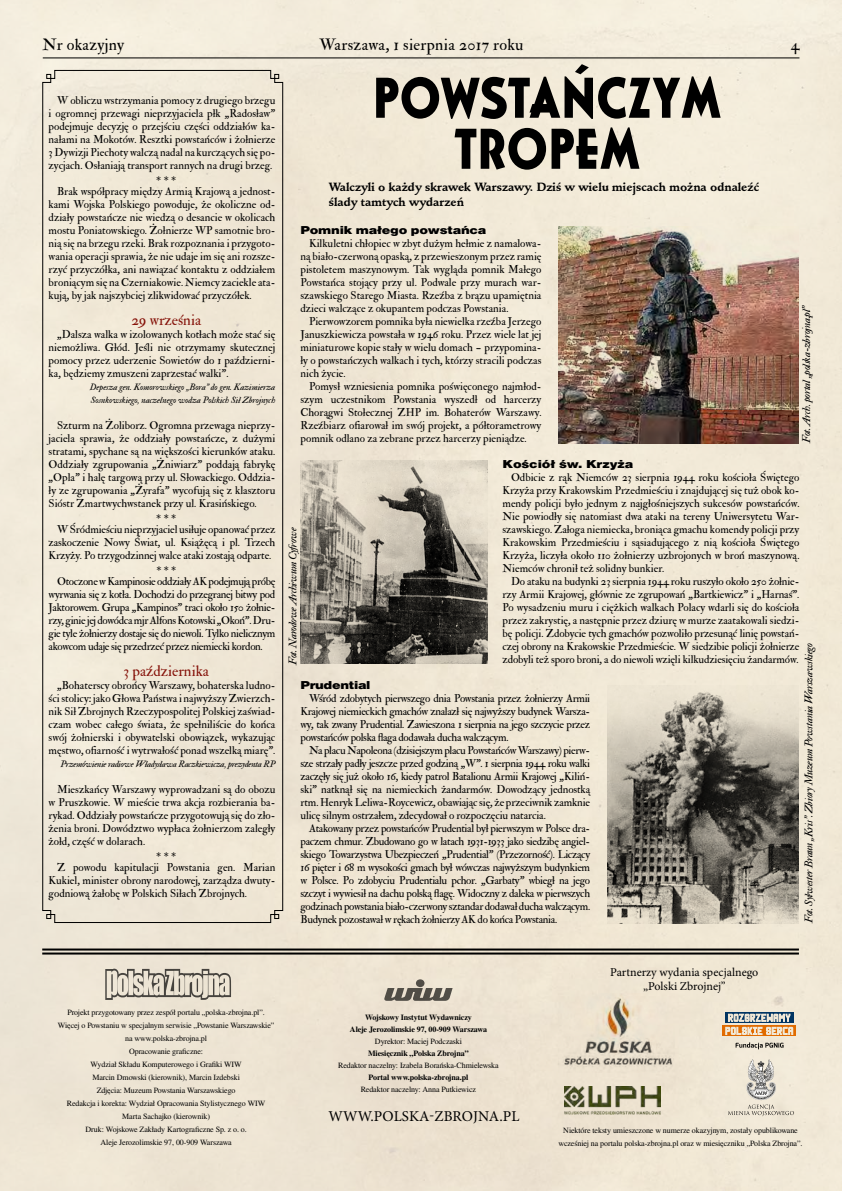
<style>
.page{position:relative;width:842px;height:1191px;background:#fff}
.page>*{position:absolute;margin:0;border:0;box-sizing:border-box;transform-origin:0 0}
.t1{font:700 60px/51px "Casablanca URW";color:#000;text-align:center;scale:.91 1}
.t2{font:16px "IM FELL Double Pica PRO Roman";letter-spacing:.02em;color:#000}
.t3{font:15px "IM FELL Double Pica PRO Roman";color:#8e140b}
.t4{font:15px "Minion Pro";letter-spacing:.005em;color:#000}
.t5{font:12px/14px "Minion Pro";color:#000;text-align:center}
.t6{font:11px/13px "IM FELL Double Pica PRO Roman";letter-spacing:-.005em;color:#000;text-align:justify}
.t7{font:11px "IM FELL Double Pica PRO Italic";letter-spacing:-.025em;color:#000}
.t8{font:700 11px/15px "Symeon Old EFN";color:#000}
.t9{font:11px "Switzer Ext TTEFN Black";letter-spacing:-.02em;color:#000}
.t10{font:11px/11px "IM FELL Double Pica PRO Roman";letter-spacing:-.03em;color:#000;text-align:center}
.t11{font:9px/13px "IM FELL Double Pica PRO Italic";color:#000}
.t12{font:9px "IM FELL Double Pica PRO Italic";letter-spacing:-.02em;color:#000}
.t13{font:8px/13px "Nimbus Rom No 9 LCE";letter-spacing:-.01em;color:#000;text-align:center}
.t14{font:500 8px/12px "Nimbus Rom No 9 LCE";letter-spacing:-.01em;color:#000;text-align:center}
</style>
<div class="page">
<img style="left:0;top:0;width:842px;height:1191px">
<img style="left:558px;top:994px;width:116px;height:78px">
<svg style="left:728px;top:1058px;width:66px;height:58px"></svg>
<img style="left:564px;top:1086px;width:97px;height:29px">
<div style="left:725px;top:1012px;width:69px;height:11px;background:#003463"></div>
<svg style="left:722px;top:1025px;width:74px;height:11px"></svg>
<svg style="left:725px;top:1013px;width:68px;height:22px"></svg>
<svg style="left:736px;top:1042px;width:47px;height:7px"></svg>
<h2 class="t2" style="left:43px;top:35px;width:83px">Nr okazyjny</h2>
<h2 class="t2" style="left:319px;top:35px;width:206px">Warszawa, 1 sierpnia 2017 roku</h2>
<h2 class="t2" style="left:791px;top:35px;width:10px">4</h2>
<p class="t6" style="left:49px;top:94px;width:228px;text-indent:9px">W obliczu wstrzymania pomocy z drugiego brzegu i ogromnej przewagi nieprzyjaciela płk „Radosław” podejmuje decyzję o przejściu części oddziałów ka&shy;nałami na Mokotów. Resztki powstańców i żołnierze 3 Dywizji Piechoty walczą nadal na kurczących się po&shy;zycjach. Osłaniają transport rannych na drugi brzeg.</p>
<p class="t6" style="left:57px;top:175px;width:220px;line-height:11px;text-align:center">* * *<br>Brak współpracy między Armią Krajową a jednost-</p>
<p class="t6" style="left:49px;top:198px;width:228px">kami Wojska Polskiego powoduje, że okoliczne od&shy;działy powstańcze nie wiedzą o desancie w okolicach mostu Poniatowskiego. Żołnierze WP samotnie bro&shy;nią się na brzegu rzeki. Brak rozpoznania i przygoto&shy;wania operacji sprawia, że nie udaje im się ani rozsze&shy;rzyć przyczółka, ani nawiązać kontaktu z oddziałem broniącym się na Czerniakowie. Niemcy zaciekle ata&shy;kują, by jak najszybciej zlikwidować przyczółek.</p>
<h3 class="t3" style="left:131px;top:311px;width:71px">29 września</h3>
<p class="t6" style="left:49px;top:328px;width:228px;text-indent:9px">„Dalsza walka w izolowanych kotłach może stać się niemożliwa. Głód. Jeśli nie otrzymamy skutecznej pomocy przez uderzenie Sowietów do 1 październi&shy;ka, będziemy zmuszeni zaprzestać walki”.</p>
<p class="t11" style="left:90px;top:381px;width:187px">Depesza gen. Komorowskiego „Bora” do gen. Kazimierza<br>Sosnkowskiego, naczelnego wodza Polskich Sił Zbrojnych</p>
<p class="t6" style="left:49px;top:419px;width:228px;text-indent:9px">Szturm na Żoliborz. Ogromna przewaga nieprzy&shy;jaciela sprawia, że oddziały powstańcze, z dużymi stratami, spychane są na większości kierunków ataku.<br>Oddziały zgrupowania „Żniwiarz” poddają fabrykę „Opla” i halę targową przy ul. Słowackiego. Oddzia&shy;ły ze zgrupowania „Żyrafa” wycofują się z klasztoru Sióstr Zmartwychwstanek przy ul. Krasińskiego.</p>
<p class="t6" style="left:57px;top:513px;width:220px;line-height:11px;text-align:center">* * *<br>W Śródmieściu nieprzyjaciel usiłuje opanować przez</p>
<p class="t6" style="left:49px;top:536px;width:228px">zaskoczenie Nowy Świat, ul. Książęcą i pl. Trzech<br>Krzyży. Po trzygodzinnej walce ataki zostają odparte.</p>
<p class="t10" style="left:57px;top:565px;width:220px">* * *<br>Otoczone w Kampinosie oddziały AK podejmują próbę</p>
<p class="t6" style="left:49px;top:588px;width:228px">wyrwania się z kotła. Dochodzi do przegranej bitwy pod Jaktorowem. Grupa „Kampinos” traci około 150 żołnie&shy;rzy, ginie jej dowódca mjr Alfons Kotowski „Okoń”. Dru&shy;gie tyle żołnierzy dostaje się do niewoli. Tylko nielicznym akowcom udaje się przedrzeć przez niemiecki kordon.</p>
<h3 class="t3" style="left:124px;top:662px;width:87px">3 października</h3>
<p class="t6" style="left:49px;top:679px;width:228px;text-indent:9px">„Bohaterscy obrońcy Warszawy, bohaterska ludno&shy;ści stolicy: jako Głowa Państwa i najwyższy Zwierzch&shy;nik Sił Zbrojnych Rzeczypospolitej Polskiej zaświad&shy;czam wobec całego świata, że spełniliście do końca swój żołnierski i obywatelski obowiązek, wykazując męstwo, ofiarność i wytrwałość ponad wszelką miarę”.</p>
<p class="t12" style="left:61px;top:759px;width:216px">Przemówienie radiowe Władysława Raczkiewicza, prezydenta RP</p>
<p class="t6" style="left:49px;top:783px;width:228px;text-indent:9px">Mieszkańcy Warszawy wyprowadzani są do obozu w Pruszkowie. W mieście trwa akcja rozbierania ba&shy;rykad. Oddziały powstańcze przygotowują się do zło&shy;żenia broni. Dowództwo wypłaca żołnierzom zaległy żołd, część w dolarach.</p>
<p class="t6" style="left:57px;top:851px;width:220px;line-height:11px;text-align:center">* * *<br>Z powodu kapitulacji Powstania gen. Marian</p>
<p class="t6" style="left:49px;top:874px;width:228px">Kukiel, minister obrony narodowej, zarządza dwuty&shy;godniową żałobę w Polskich Siłach Zbrojnych.</p>
<h1 class="t1" style="left:373px;top:72px;width:385px">POWSTAŃCZYM<br>TROPEM</h1>
<p class="t8" style="left:329px;top:180px;width:432px">Walczyli o każdy skrawek Warszawy. Dziś w wielu miejscach można odnaleźć ślady tamtych wydarzeń</p>
<p class="t9" style="left:300px;top:224px;width:187px">Pomnik małego powstańca</p>
<p class="t6" style="left:300px;top:237px;width:242px;text-indent:9px">Kilkuletni chłopiec w zbyt dużym hełmie z namalowa&shy;ną biało-czerwoną opaską, z przewieszonym przez ramię pistoletem maszynowym. Tak wygląda pomnik Małego Powstańca stojący przy ul. Podwale przy murach war&shy;szawskiego Starego Miasta. Rzeźba z brązu upamiętnia dzieci walczące z okupantem podczas Powstania.</p>
<p class="t6" style="left:300px;top:315px;width:242px;text-indent:9px">Pierwowzorem pomnika była niewielka rzeźba Jerzego Januszkiewicza powstała w 1946 roku. Przez wiele lat jej miniaturowe kopie stały w wielu domach - przypomina&shy;ły o powstańczych walkach i tych, którzy stracili podczas nich życie.</p>
<p class="t6" style="left:300px;top:380px;width:242px;text-indent:9px">Pomysł wzniesienia pomnika poświęconego najmłod&shy;szym uczestnikom Powstania wyszedł od harcerzy Chorągwi Stołecznej ZHP im. Bohaterów Warszawy.<br>Rzeźbiarz ofiarował im swój projekt, a półtorametrowy pomnik odlano za zebrane przez harcerzy pieniądze.</p>
<p class="t9" style="left:502px;top:458px;width:132px">Kościół św. Krzyża</p>
<p class="t6" style="left:502px;top:471px;width:298px;text-indent:9px">Odbicie z rąk Niemców 23 sierpnia 1944 roku kościoła Świętego Krzyża przy Krakowskim Przedmieściu i znajdującej się tuż obok ko&shy;mendy policji było jednym z najgłośniejszych sukcesów powstańców.<br>Nie powiodły się natomiast dwa ataki na tereny Uniwersytetu War&shy;szawskiego. Załoga niemiecka, broniąca gmachu komendy policji przy Krakowskim Przedmieściu i sąsiadującego z nią kościoła Świętego Krzyża, liczyła około 110 żołnierzy uzbrojonych w broń maszynową.<br>Niemców chronił też solidny bunkier.</p>
<p class="t6" style="left:502px;top:575px;width:298px;text-indent:9px">Do ataku na budynki 23 sierpnia 1944 roku ruszyło około 250 żołnie&shy;rzy Armii Krajowej, głównie ze zgrupowań „Bartkiewicz" i „Harnaś".<br>Po wysadzeniu muru i ciężkich walkach Polacy wdarli się do kościoła przez zakrystię, a następnie przez dziurę w murze zaatakowali siedzi&shy;bę policji. Zdobycie tych gmachów pozwoliło przesunąć linię powstań&shy;czej obrony na Krakowskie Przedmieście. W siedzibie policji żołnierze zdobyli też sporo broni, a do niewoli wzięli kilkudziesięciu żandarmów.</p>
<p class="t9" style="left:300px;top:679px;width:72px">Prudential</p>
<p class="t6" style="left:300px;top:692px;width:291px;text-indent:9px">Wśród zdobytych pierwszego dnia Powstania przez żołnierzy Armii Krajowej niemieckich gmachów znalazł się najwyższy budynek Warsza&shy;wy, tak zwany Prudential. Zawieszona 1 sierpnia na jego szczycie przez powstańców polska flaga dodawała ducha walczącym.</p>
<p class="t6" style="left:300px;top:744px;width:291px;text-indent:9px">Na placu Napoleona (dzisiejszym placu Powstańców Warszawy) pierw&shy;sze strzały padły jeszcze przed godziną „W”. 1 sierpnia 1944 roku walki zaczęły się już około 16, kiedy patrol Batalionu Armii Krajowej „Kiliń&shy;ski” natknął się na niemieckich żandarmów. Dowodzący jednostką rtm. Henryk Leliwa-Roycewicz, obawiając się, że przeciwnik zamknie ulicę silnym ostrzałem, zdecydował o rozpoczęciu natarcia.</p>
<p class="t6" style="left:300px;top:822px;width:291px;text-indent:9px">Atakowany przez powstańców Prudential był pierwszym w Polsce dra&shy;paczem chmur. Zbudowano go w latach 1931-1933 jako siedzibę angiel&shy;skiego Towarzystwa Ubezpieczeń „Prudential” (Przezorność). Liczący 16 pięter i 68 m wysokości gmach był wówczas najwyższym budynkiem w Polsce. Po zdobyciu Prudentialu pchor. „Garbaty” wbiegł na jego szczyt i wywiesił na dachu polską flagę. Widoczny z daleka w pierwszych godzinach powstania biało-czerwony sztandar dodawał ducha walczącym.<br>Budynek pozostawał w rękach żołnierzy AK do końca Powstania.</p>
<p class="t7" style="left:800px;top:443px;width:140px;rotate:-90deg">Fot. Arch. portal „polska-zbrojna.pl”</p>
<p class="t7" style="left:286px;top:665px;width:139px;rotate:-90deg">Fot. Narodowe Archiwum Cyfrowe</p>
<p class="t7" style="left:802px;top:923px;width:281px;rotate:-90deg">Fot. Sylwester Braun „Kris”. Zbiory Muzeum Powstania Warszawskiego</p>
<p class="t13" style="left:58px;top:1005px;width:218px">Projekt przygotowany przez zespół portalu „polska-zbrojna.pl”.<br>Więcej o Powstaniu w specjalnym serwisie „Powstanie Warszawskie” na www.polska-zbrojna.pl<br>Opracowanie graficzne:<br>Wydział Składu Komputerowego i Grafiki WIW<br>Marcin Dmowski (kierownik), Marcin Izdebski<br>Zdjęcia: Muzeum Powstania Warszawskiego<br>Redakcja i korekta: Wydział Opracowania Stylistycznego WIW Marta Sachajko (kierownik)<br>Druk: Wojskowe Zakłady Kartograficzne Sp. z o. o.<br>Aleje Jerozolimskie 97, 00-909 Warszawa</p>
<p class="t14" style="left:350px;top:1011px;width:138px">Wojskowy Instytut Wydawniczy<br>Aleje Jerozolimskie 97, 00-909 Warszawa</p>
<p class="t13" style="left:375px;top:1035px;width:89px">Dyrektor: Maciej Podczaski</p>
<p class="t14" style="left:368px;top:1047px;width:102px">Miesięcznik „Polska Zbrojna”</p>
<p class="t13" style="left:338px;top:1059px;width:162px">Redaktor naczelny: Izabela Borańska-Chmielewska</p>
<p class="t14" style="left:369px;top:1071px;width:101px">Portal www.polska-zbrojna.pl</p>
<p class="t13" style="left:361px;top:1083px;width:117px">Redaktor naczelny: Anna Putkiewicz</p>
<h3 class="t4" style="left:328px;top:1105px;width:193px">WWW.POLSKA-ZBROJNA.PL</h3>
<p class="t5" style="left:610px;top:965px;width:150px">Partnerzy wydania specjalnego „Polski Zbrojnej”</p>
<p class="t13" style="left:559px;top:1123px;width:245px">Niektóre teksty umieszczone w numerze okazyjnym, zostały opublikowane wcześniej na portalu polska-zbrojna.pl oraz w miesięczniku „Polska Zbrojna”.</p>
</div>
